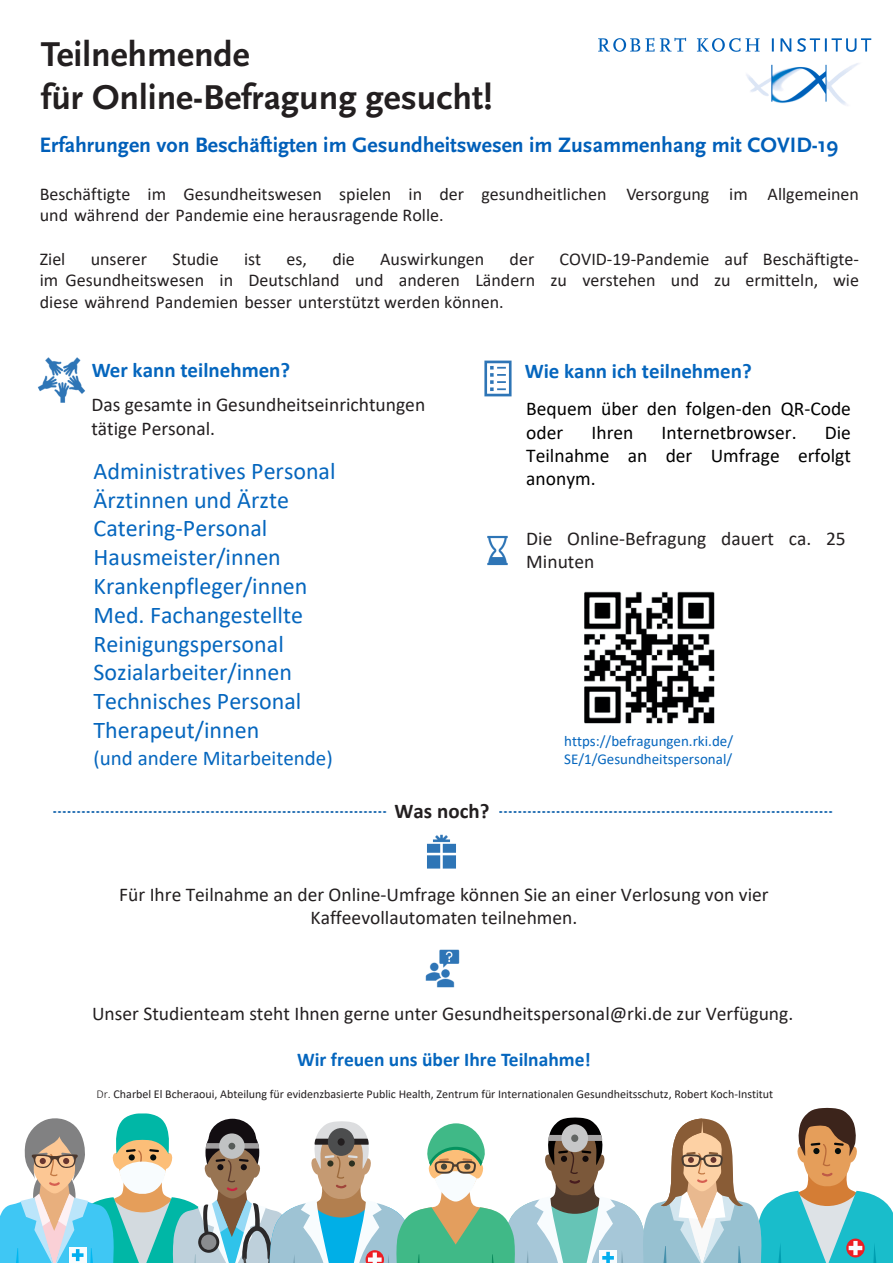
<style>
.page{position:relative;width:893px;height:1263px;background:#fff}
.page>*{position:absolute;margin:0;border:0;box-sizing:border-box;transform-origin:0 0}
.t1{font:700 36px/43.2px "Scala Sans Pro";color:#231f20}
.t2{font:24px/28.8px "Calibri";color:#0566be}
.t3{font:700 21.75px "Scala Sans Pro";color:#005fb9}
.t4{font:700 21px "Calibri";color:#0566be}
.t5{font:21px "Calibri";color:#0566be}
.t6{font:700 21px "Calibri";color:#231f20}
.t7{font:19.5px/23.4px "Calibri";color:#231f20}
.t8{font:19.5px/23.4px "Calibri";color:#000}
.t9{font:700 19.5px "Calibri";color:#0566be}
.t10{font:18px/21.6px "Calibri";color:#231f20}
.t11{font:15px/18px "Calibri";color:#0566be}
.t12{font:12px "Calibri";color:#231f20}
.s1{font-weight:300}
</style>
<div class="page">
<img style="left:584px;top:591px;width:131px;height:133px">
<img style="left:598px;top:37px;width:274px;height:69px">
<svg style="left:0;top:1108px;width:893px;height:155px"></svg>
<img style="left:487px;top:535px;width:21px;height:31px">
<img style="left:38px;top:357px;width:47px;height:46px">
<img style="left:427px;top:834px;width:29px;height:35px">
<img style="left:484px;top:360px;width:28px;height:37px">
<img style="left:425px;top:949px;width:35px;height:39px">
<img style="left:499px;top:812px;width:334px;height:1px">
<img style="left:53px;top:812px;width:334px;height:1px">
<h1 class="t1" style="left:41px;top:33px;width:453px">Teilnehmende<br>für Online-Befragung gesucht!</h1>
<p class="t3" style="left:39px;top:133px;width:800px">Erfahrungen von Beschäftigten im Gesundheitswesen im Zusammenhang mit COVID-19</p>
<p class="t10" style="left:40px;top:183px;width:821px">Beschäftigte im Gesundheitswesen spielen in der gesundheitlichen Versorgung im Allgemeinen und während der Pandemie eine herausragende Rolle.</p>
<p class="t10" style="left:40px;top:247px;width:27px">Ziel</p>
<p class="t10" style="left:91px;top:247px;width:58px">unserer</p>
<p class="t10" style="left:172px;top:247px;width:48px">Studie</p>
<p class="t10" style="left:244px;top:247px;width:19px">ist</p>
<p class="t10" style="left:287px;top:247px;width:22px">es,</p>
<p class="t10" style="left:332px;top:247px;width:24px">die</p>
<p class="t10" style="left:380px;top:247px;width:106px">Auswirkungen</p>
<p class="t10" style="left:510px;top:247px;width:26px">der</p>
<p class="t10" style="left:40px;top:247px;width:821px;text-align:justify;text-indent:520px">COVID-19-Pandemie auf Beschäftigte&shy;im Gesundheitswesen in Deutschland und anderen Ländern zu verstehen und zu ermitteln, wie diese während Pandemien besser unterstützt werden können.</p>
<p class="t4" style="left:92px;top:355px;width:200px">Wer kann teilnehmen?</p>
<p class="t7" style="left:91px;top:393px;width:335px">Das gesamte in Gesundheitseinrichtungen tätige Personal.</p>
<h2 class="t2" style="left:94px;top:456px;width:244px">Administratives Personal<br>Ärztinnen und Ärzte<br>Catering-Personal<br>Hausmeister/innen<br>Krankenpfleger/innen<br>Med. Fachangestellte<br>Reinigungspersonal<br>Sozialarbeiter/innen<br>Technisches Personal<br>Therapeut/innen</h2>
<p class="t5" style="left:94px;top:743px;width:241px">(und andere Mitarbeitende)</p>
<p class="t6" style="left:395px;top:796px;width:96px">Was noch?</p>
<p class="t4" style="left:525px;top:356px;width:229px">Wie kann ich teilnehmen?</p>
<p class="t8" style="left:526px;top:397px;width:326px">Bequem über den folgen-den QR-Code oder</p>
<p class="t8" style="left:591px;top:420px;width:43px">Ihren</p>
<p class="t8" style="left:662px;top:420px;width:136px">Internetbrowser.</p>
<p class="t8" style="left:526px;top:420px;width:326px;text-align:justify;text-indent:298px">Die Teilnahme an der Umfrage erfolgt anonym.</p>
<p class="t7" style="left:526px;top:526px;width:321px">Die Online-Befragung dauert ca. 25<br>Minuten</p>
<p class="t11" style="left:564px;top:732px;width:171px">https://befragungen.rki.de/<br>SE/1/Gesundheitspersonal/</p>
<p class="t7" style="left:119px;top:882px;width:651px;text-align:center">Für Ihre Teilnahme an der Online-Umfrage können Sie an einer Verlosung von vier<br>Kaffeevollautomaten teilnehmen.</p>
<p class="t7" style="left:92px;top:1002px;width:703px">Unser Studienteam steht Ihnen gerne unter Gesundheitspersonal@rki.de zur Verfügung.</p>
<p class="t9" style="left:297px;top:1046px;width:295px">Wir freuen uns über Ihre Teilnahme!</p>
<p class="t12" style="left:97px;top:1085px;width:678px"><span class="s1">Dr.</span> Charbel El Bcheraoui, Abteilung für evidenzbasierte Public Health, Zentrum für Internationalen Gesundheitsschutz, Robert Koch-Institut</p>
</div>
